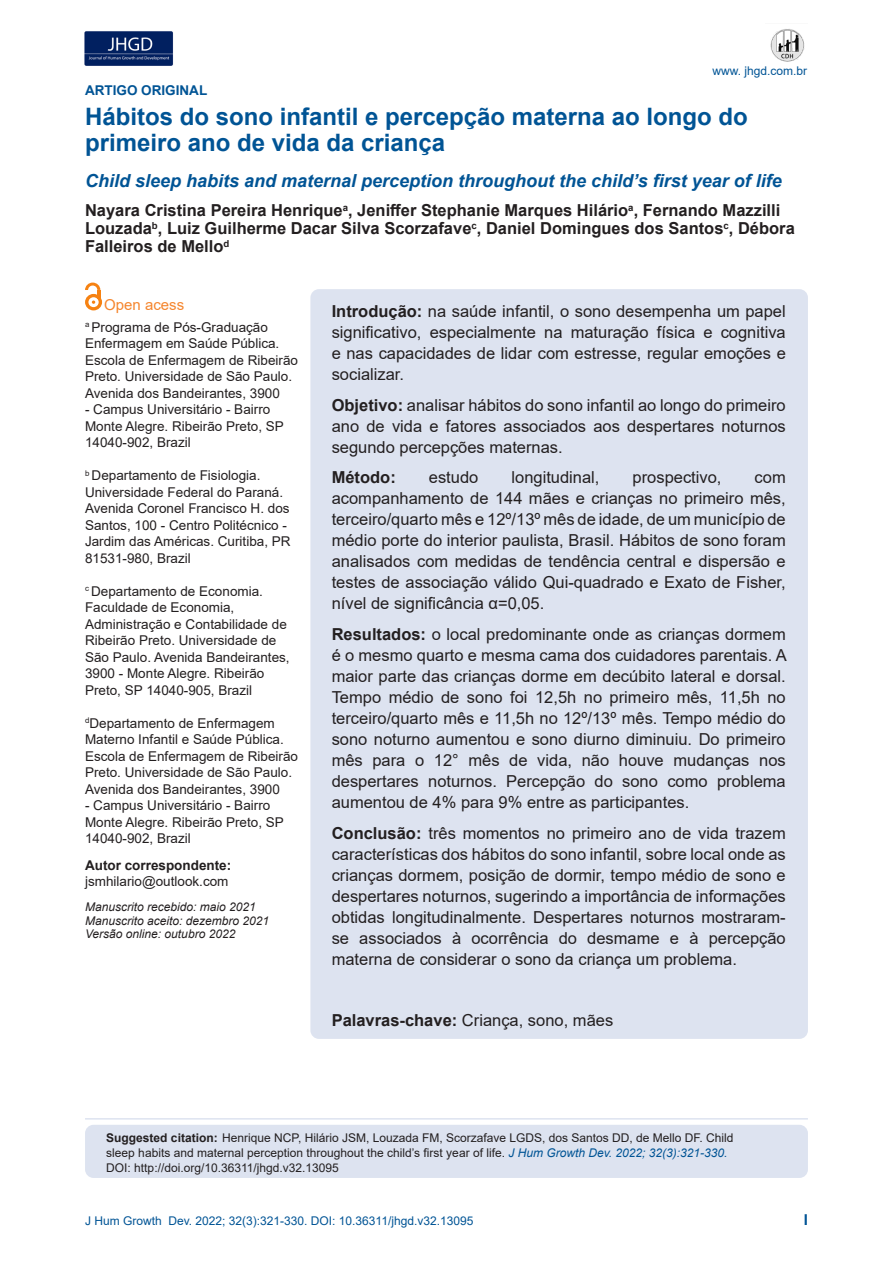
<style>
.page{position:relative;width:893px;height:1263px;background:#fff}
.page>*{position:absolute;margin:0;border:0;box-sizing:border-box;transform-origin:0 0}
.Título_4{font:700 24px/25.5px "Arial";color:#005495}
.Título_4-2{font:italic 700 18px "Arial";color:#005495}
.t1{font:16.5px/21px "Arial";color:#231f20;text-align:justify}
.t2{font:700 16.5px/18px "Arial";color:#231f20}
.t3{font:15px "Arial";color:#f5862e}
.t4{font:700 15px "Arial";color:#005495}
.t5{font:13.5px/16.5px "Arial";color:#231f20}
.t6{font:700 13.5px "Arial";color:#231f20}
.t7{font:700 13.5px "Arial";color:#005495}
.t8{font:12px/15px "Arial";color:#231f20}
.t9{font:italic 12px "Arial";color:#231f20}
.t10{font:12px "Arial";color:#005495}
.s1{font-weight:700}
.s2{font-style:italic;color:#005495}
</style>
<div class="page">
<img style="left:84px;top:31px;width:89px;height:35px">
<img style="left:770px;top:29px;width:35px;height:33px">
<div style="left:310px;top:289px;width:498px;height:750px;background:#dde3f0;border-radius:9px"></div>
<div style="left:85px;top:1125px;width:723px;height:53px;background:#dde3f0;border-radius:9px"></div>
<svg style="left:85px;top:294px;width:17px;height:16px"></svg>
<div style="left:88px;top:297px;width:11px;height:10px;background:#fff;border-radius:50%"></div>
<svg style="left:85px;top:283px;width:15px;height:21px"></svg>
<hr style="left:85px;top:1118px;width:723px;height:1px;background:#dde3f0">
<p class="t7" style="left:85px;top:81px;width:124px">ARTIGO ORIGINAL</p>
<p class="t10" style="left:712px;top:62px;width:96px">www. jhgd.com.br</p>
<p class="Título_4" style="left:85px;top:104px;width:664px">Hábitos do sono infantil e percepção materna ao longo do primeiro ano de vida da criança</p>
<p class="Título_4-2" style="left:85px;top:169px;width:698px">Child sleep habits and maternal perception throughout the child’s first year of life</p>
<p class="t2" style="left:85px;top:201px;width:711px">Nayara Cristina Pereira Henrique<sup>a</sup>, Jeniffer Stephanie Marques Hilário<sup>a</sup>, Fernando Mazzilli<br>Louzada<sup>b</sup>, Luiz Guilherme Dacar Silva Scorzafave<sup>c</sup>, Daniel Domingues dos Santos<sup>c</sup>, Débora<br>Falleiros de Mello<sup>d</sup></p>
<p class="t3" style="left:104px;top:295px;width:82px">Open acess</p>
<p class="t5" style="left:85px;top:319px;width:215px"><sup>a</sup> Programa de Pós-Graduação<br>Enfermagem em Saúde Pública.<br>Escola de Enfermagem de Ribeirão<br>Preto. Universidade de São Paulo.<br>Avenida dos Bandeirantes, 3900</p>
<p class="t5" style="left:85px;top:401px;width:200px">- Campus Universitário - Bairro<br>Monte Alegre. Ribeirão Preto, SP<br>14040-902, Brazil</p>
<p class="t5" style="left:85px;top:467px;width:207px"><sup>b</sup> Departamento de Fisiologia.<br>Universidade Federal do Paraná.<br>Avenida Coronel Francisco H. dos<br>Santos, 100 - Centro Politécnico -<br>Jardim das Américas. Curitiba, PR<br>81531-980, Brazil</p>
<p class="t5" style="left:85px;top:583px;width:206px"><sup>c</sup> Departamento de Economia.<br>Faculdade de Economia,<br>Administração e Contabilidade de<br>Ribeirão Preto. Universidade de<br>São Paulo. Avenida Bandeirantes,<br>3900 - Monte Alegre. Ribeirão<br>Preto, SP 14040-905, Brazil</p>
<p class="t5" style="left:85px;top:715px;width:215px"><sup>d</sup>Departamento de Enfermagem<br>Materno Infantil e Saúde Pública.<br>Escola de Enfermagem de Ribeirão<br>Preto. Universidade de São Paulo.<br>Avenida dos Bandeirantes, 3900</p>
<p class="t5" style="left:85px;top:797px;width:200px">- Campus Universitário - Bairro<br>Monte Alegre. Ribeirão Preto, SP<br>14040-902, Brazil</p>
<p class="t6" style="left:85px;top:855px;width:148px">Autor correspondente:</p>
<p class="t5" style="left:85px;top:873px;width:145px">jsmhilario@outlook.com</p>
<p class="t9" style="left:85px;top:899px;width:172px">Manuscrito recebido: maio 2021</p>
<p class="t9" style="left:85px;top:913px;width:186px">Manuscrito aceito: dezembro 2021</p>
<p class="t9" style="left:85px;top:926px;width:152px">Versão online: outubro 2022</p>
<p class="t1" style="left:332px;top:301px;width:456px"><span class="s1">Introdução:</span> na saúde infantil, o sono desempenha um papel significativo, especialmente na maturação física e cognitiva e nas capacidades de lidar com estresse, regular emoções e socializar.</p>
<p class="t1" style="left:332px;top:394px;width:456px"><span class="s1">Objetivo:</span> analisar hábitos do sono infantil ao longo do primeiro ano de vida e fatores associados aos despertares noturnos segundo percepções maternas.</p>
<p class="t2" style="left:332px;top:469px;width:66px">Método:</p>
<p class="t1" style="left:429px;top:467px;width:51px">estudo</p>
<p class="t1" style="left:511px;top:467px;width:90px">longitudinal,</p>
<p class="t1" style="left:633px;top:467px;width:90px">prospectivo,</p>
<p class="t1" style="left:332px;top:467px;width:456px;text-indent:423px">com acompanhamento de 144 mães e crianças no primeiro mês, terceiro/quarto mês e 12º/13º mês de idade, de um município de médio porte do interior paulista, Brasil. Hábitos de sono foram analisados com medidas de tendência central e dispersão e testes de associação válido Qui-quadrado e Exato de Fisher, nível de significância α=0,05.</p>
<p class="t1" style="left:332px;top:624px;width:457px"><span class="s1">Resultados:</span> o local predominante onde as crianças dormem é o mesmo quarto e mesma cama dos cuidadores parentais. A maior parte das crianças dorme em decúbito lateral e dorsal.<br>Tempo médio de sono foi 12,5h no primeiro mês, 11,5h no terceiro/quarto mês e 11,5h no 12º/13º mês. Tempo médio do sono noturno aumentou e sono diurno diminuiu. Do primeiro mês para o 12° mês de vida, não houve mudanças nos despertares noturnos. Percepção do sono como problema aumentou de 4% para 9% entre as participantes.</p>
<p class="t1" style="left:332px;top:822px;width:456px"><span class="s1">Conclusão:</span> três momentos no primeiro ano de vida trazem características dos hábitos do sono infantil, sobre local onde as crianças dormem, posição de dormir, tempo médio de sono e despertares noturnos, sugerindo a importância de informações obtidas longitudinalmente. Despertares noturnos mostraram&shy;se associados à ocorrência do desmame e à percepção materna de considerar o sono da criança um problema.</p>
<p class="t1" style="left:332px;top:1010px;width:283px"><span class="s1">Palavras-chave:</span> Criança, sono, mães</p>
<p class="t8" style="left:106px;top:1130px;width:629px"><span class="s1">Suggested citation:</span> Henrique NCP, Hilário JSM, Louzada FM, Scorzafave LGDS, dos Santos DD, de Mello DF. Child sleep habits and maternal perception throughout the child’s first year of life. <span class="s2">J Hum Growth Dev. 2022; 32(3):321-330.<br></span>DOI: http://doi.org/10.36311/jhgd.v32.13095</p>
<p class="t10" style="left:85px;top:1212px;width:390px">J Hum Growth Dev. 2022; 32(3):321-330. DOI: 10.36311/jhgd.v32.13095</p>
<p class="t4" style="left:804px;top:1209px;width:6px">I</p>
</div>
